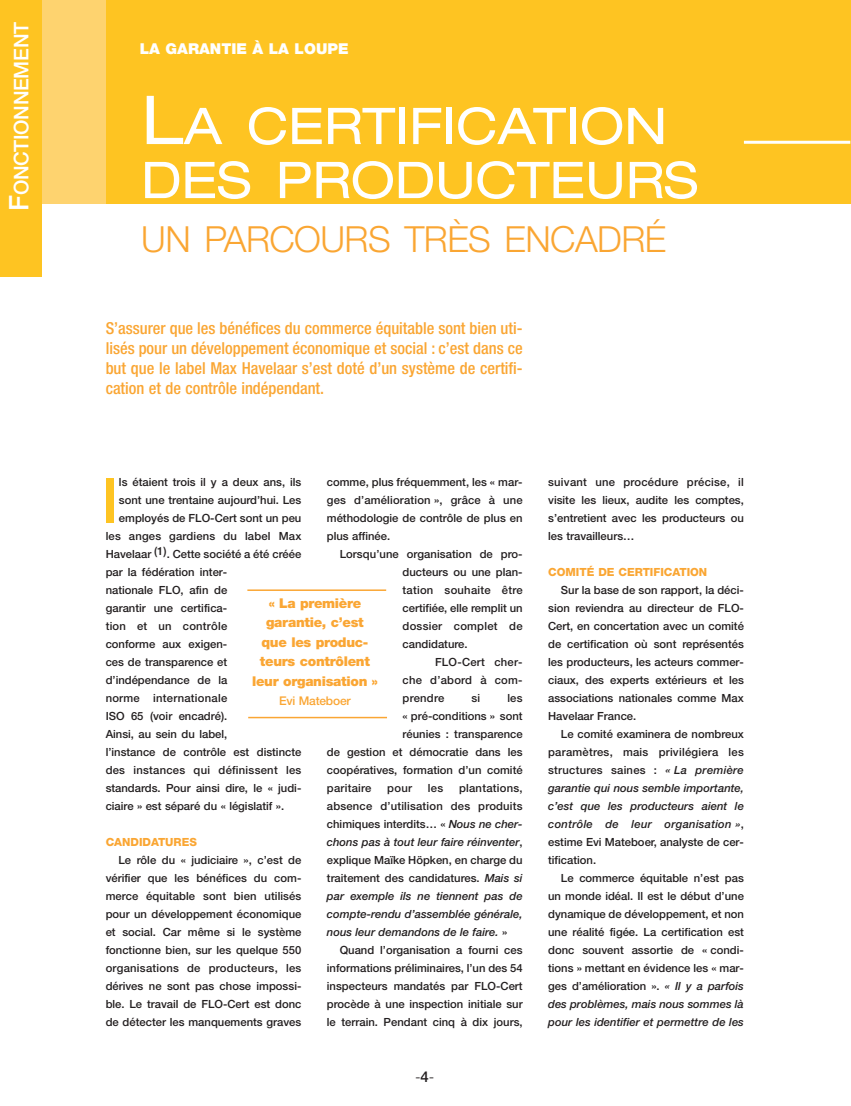
<style>
.page{position:relative;width:851px;height:1106px;background:#fff}
.page>*{position:absolute;margin:0;border:0;box-sizing:border-box;transform-origin:0 0}
.t1{font:500 61.65px "Helvetica Neue";color:#fec422}
.t2{font:expanded 50.7px/54px "Helvetica Neue";color:#fff}
.t3{font:300 36px "Helvetica Neue";letter-spacing:-.015em;color:#faa633}
.t4{font:500 20.25px "Helvetica Neue";letter-spacing:-.015em;color:#fff}
.t5{font:500 condensed 16.5px/19.8px "Helvetica Neue";color:#faa633;text-align:justify}
.t6{font:900 15px "Helvetica Neue";color:#fff}
.t7{font:300 15px "Helvetica Neue";color:#231f20}
.t8{font:900 13.5px/19.5px "Helvetica Neue";letter-spacing:-.02em;color:#faa634;text-align:center}
.t9{font:500 12px "Helvetica Neue";letter-spacing:-.015em;color:#faa634}
.t10{font:500 11.25px/18px "Helvetica Neue";color:#231f20;text-align:justify}
.t11{font:italic 500 11.25px/18px "Helvetica Neue";color:#231f20;text-align:justify}
.t12{font:500 11.25px "Helvetica Neue";letter-spacing:.02em;color:#231f20}
.t13{font:800 11.25px "Helvetica Neue";color:#faa633}
.s1{font-size:27px}
.s2{font-size:67.5px}
.s3{font-style:normal}
.s4{font-weight:500}
.s5{font-style:italic}
</style>
<div class="page">
<div style="left:105px;top:0;width:745px;height:204px;background:#fec422"></div>
<hr style="left:743px;top:141px;width:107px;height:3px;background:#fff">
<div style="left:0;top:0;width:105px;height:204px;background:#fed36f"></div>
<div style="left:0;top:0;width:42px;height:276px;background:#fec422"></div>
<hr style="left:247px;top:589px;width:139px;height:2px;background:#faa634">
<hr style="left:248px;top:717px;width:139px;height:1px;background:#faa634">
<h3 class="t4" style="left:14px;top:211px;width:191px;rotate:-90deg"><span class="s1">F</span>ONCTIONNEMENT</h3>
<h3 class="t6" style="left:140px;top:43px;width:210px">LA GARANTIE À LA LOUPE</h3>
<h2 class="t2" style="left:141px;top:104px;width:558px"><span class="s2">L</span>A CERTIFICATION<br>DES PRODUCTEURS</h2>
<h3 class="t3" style="left:141px;top:226px;width:526px">UN PARCOURS TRÈS ENCADRÉ</h3>
<h3 class="t5" style="left:106px;top:320px;width:418px">S’assurer que les bénéfices du commerce équitable sont bien uti&shy;lisés pour un développement économique et social : c’est dans ce but que le label Max Havelaar s’est doté d’un système de certifi&shy;cation et de contrôle indépendant.</h3>
<h1 class="t1" style="left:102px;top:478px;width:19px">I</h1>
<p class="t10" style="left:119px;top:474px;width:184px">ls étaient trois il y a deux ans, ils</p>
<p class="t10" style="left:327px;top:474px;width:197px">comme, plus fréquemment, les « mar&shy;ges d’amélioration », grâce à une méthodologie de contrôle de plus en plus affinée.</p>
<p class="t10" style="left:402px;top:546px;width:122px;text-indent:-63px">Lorsqu’une organisation de pro&shy;ducteurs ou une plan&shy;tation souhaite être certifiée, elle remplit un dossier complet de candidature.</p>
<p class="t10" style="left:402px;top:654px;width:122px;text-indent:32px">FLO-Cert cher&shy;che d’abord à com&shy;prendre</p>
<p class="t10" style="left:119px;top:492px;width:184px">sont une trentaine aujourd’hui. Les</p>
<p class="t10" style="left:119px;top:510px;width:184px">employés de FLO-Cert sont un peu</p>
<p class="t12" style="left:106px;top:532px;width:197px">les anges gardiens du label Max</p>
<p class="t10" style="left:106px;top:546px;width:197px">Havelaar (1). Cette société a été créée</p>
<p class="t10" style="left:106px;top:564px;width:123px">par la fédération inter-</p>
<p class="t10" style="left:106px;top:582px;width:123px">nationale FLO, afin de</p>
<p class="t10" style="left:106px;top:600px;width:123px">garantir une certifica-</p>
<p class="t12" style="left:106px;top:622px;width:123px">tion et un contrôle</p>
<p class="t10" style="left:106px;top:636px;width:123px">conforme aux exigen-</p>
<p class="t10" style="left:106px;top:654px;width:123px">ces de transparence et</p>
<p class="t10" style="left:106px;top:672px;width:123px">d’indépendance de la</p>
<p class="t12" style="left:106px;top:694px;width:123px">norme internationale</p>
<p class="t10" style="left:106px;top:708px;width:123px">ISO 65 (voir encadré).</p>
<p class="t10" style="left:106px;top:726px;width:123px">Ainsi, au sein du label,</p>
<p class="t10" style="left:106px;top:744px;width:197px">l’instance de contrôle est distincte</p>
<p class="t12" style="left:106px;top:766px;width:197px">des instances qui définissent les</p>
<p class="t10" style="left:106px;top:780px;width:197px">standards. Pour ainsi dire, le « judi-</p>
<p class="t10" style="left:106px;top:798px;width:180px">ciaire » est séparé du « législatif ».</p>
<p class="t13" style="left:106px;top:838px;width:93px">CANDIDATURES</p>
<p class="t10" style="left:106px;top:852px;width:197px;text-indent:13px">Le rôle du « judiciaire », c’est de vérifier que les bénéfices du com&shy;merce équitable sont bien utilisés pour un développement économique et social. Car même si le système fonctionne bien, sur les quelque 550 organisations de producteurs, les dérives ne sont pas chose impossi&shy;ble. Le travail de FLO-Cert est donc de détecter les manquements graves</p>
<p class="t8" style="left:252px;top:594px;width:127px">« La première garantie, c’est que les produc&shy;teurs contrôlent leur organisation »</p>
<p class="t9" style="left:279px;top:696px;width:73px">Evi Mateboer</p>
<p class="t10" style="left:471px;top:690px;width:10px">si</p>
<p class="t10" style="left:507px;top:690px;width:17px">les</p>
<p class="t10" style="left:402px;top:708px;width:122px">« pré-conditions » sont</p>
<p class="t10" style="left:402px;top:726px;width:122px">réunies : transparence</p>
<p class="t10" style="left:327px;top:744px;width:197px">de gestion et démocratie dans les</p>
<p class="t10" style="left:327px;top:762px;width:197px">coopératives, formation d’un comité</p>
<p class="t12" style="left:327px;top:784px;width:46px">paritaire</p>
<p class="t10" style="left:387px;top:780px;width:26px">pour</p>
<p class="t10" style="left:428px;top:780px;width:17px">les</p>
<p class="t11" style="left:327px;top:780px;width:197px;text-indent:132px"><span class="s3">plantations, absence d’utilisation des produits chimiques interdits… «</span> Nous ne cher&shy;chons pas à tout leur faire réinventer<span class="s3">, explique Maïke Höpken, en charge du traitement des candidatures.</span> Mais si par exemple ils ne tiennent pas de compte-rendu d’assemblée générale, nous leur demandons de le faire. <span class="s3">»</span></p>
<p class="t10" style="left:327px;top:942px;width:197px;text-indent:13px">Quand l’organisation a fourni ces informations préliminaires, l’un des 54 inspecteurs mandatés par FLO-Cert procède à une inspection initiale sur le terrain. Pendant cinq à dix jours,</p>
<h3 class="t7" style="left:415px;top:1071px;width:21px">-<span class="s4">4</span>-</h3>
<p class="t10" style="left:548px;top:474px;width:197px">suivant une procédure précise, il visite les lieux, audite les comptes, s’entretient avec les producteurs ou les travailleurs…</p>
<p class="t13" style="left:548px;top:568px;width:161px">COMITÉ DE CERTIFICATION</p>
<p class="t10" style="left:548px;top:582px;width:197px;text-indent:13px">Sur la base de son rapport, la déci&shy;sion reviendra au directeur de FLO-Cert, en concertation avec un comité de certification où sont représentés les producteurs, les acteurs commer&shy;ciaux, des experts extérieurs et les associations nationales comme Max Havelaar France.</p>
<p class="t10" style="left:548px;top:726px;width:197px;text-indent:13px">Le comité examinera de nombreux paramètres, mais privilégiera les structures saines : <span class="s5">« La première garantie qui nous semble importante, c’est que les producteurs aient le contrôle de leur organisation »</span>, estime Evi Mateboer, analyste de cer&shy;tification.</p>
<p class="t10" style="left:548px;top:870px;width:197px;text-indent:13px">Le commerce équitable n’est pas un monde idéal. Il est le début d’une dynamique de développement, et non une réalité figée. La certification est donc souvent assortie de « condi&shy;tions » mettant en évidence les « mar&shy;ges d’amélioration ». <span class="s5">« Il y a parfois des problèmes, mais nous sommes là pour les identifier et permettre de les</span></p>
</div>
